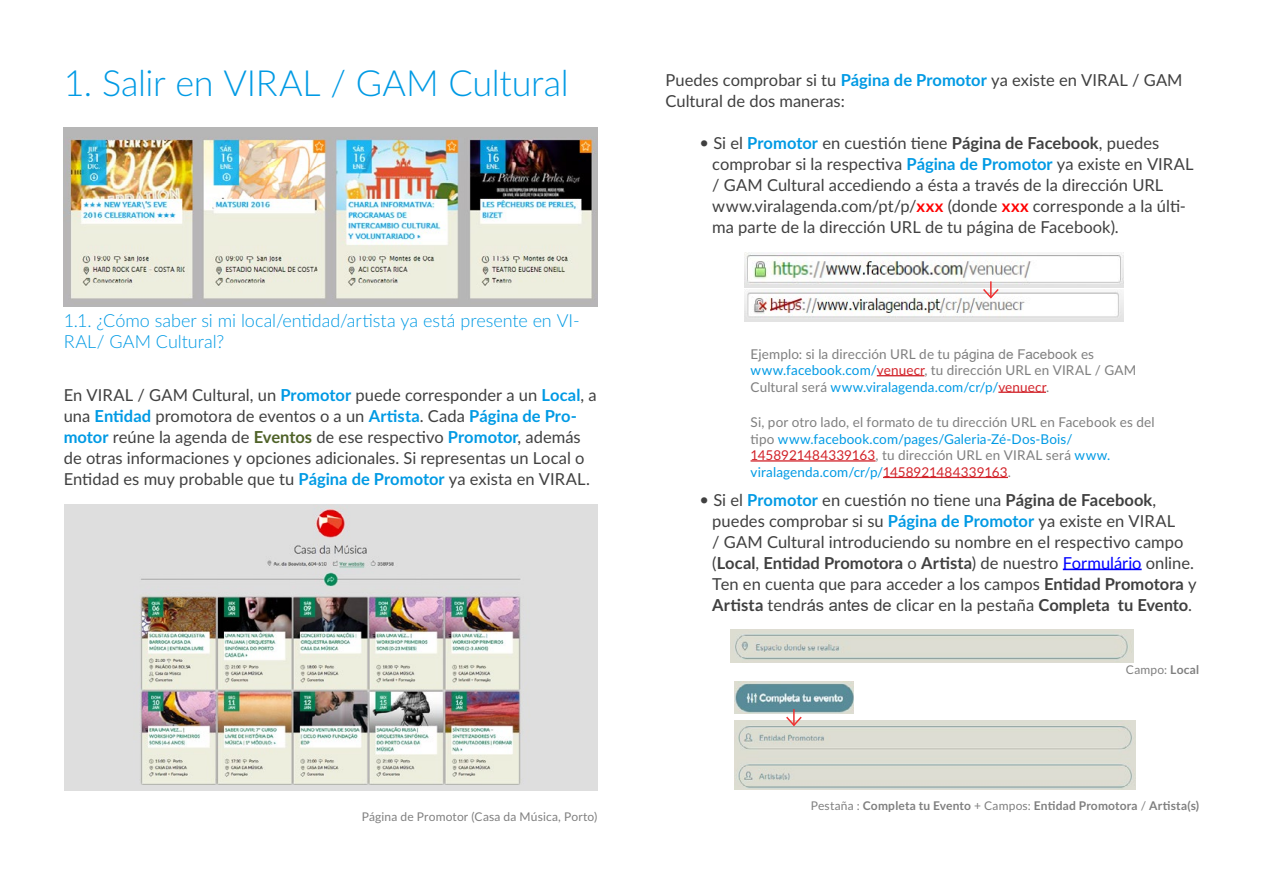
<style>
.page{position:relative;width:1263px;height:893px;background:#fff}
.page>*{position:absolute;margin:0;border:0;box-sizing:border-box;transform-origin:0 0}
.t1{font:300 36px "Lato";letter-spacing:-.01em;color:#009ae4}
.t2{font:300 18px/21px "Lato";color:#009ae4}
.t3{font:16.5px/21px "Lato";color:#404040}
.t4{font:13.5px/16.5px "Lato";letter-spacing:.01em;color:#7f7f7f}
.t5{font:700 12px "Lato";letter-spacing:.015em;color:#808080}
.t6{font:12px "Lato";letter-spacing:.015em;color:#808080}
.s1{font-weight:700;color:#009ae4}
.s2{font-weight:700;color:#4f6228}
.s3{font-weight:700}
.s4{font-weight:700;color:#f00}
.s5{font-family:"Arial"}
.s6{color:#009ae4}
.s7{color:#d2232a}
.s8{color:#00f}
.s9{font-weight:400}
</style>
<div class="page">
<img style="left:731px;top:629px;width:403px;height:33px">
<img style="left:734px;top:682px;width:119px;height:31px">
<img style="left:734px;top:721px;width:401px;height:69px">
<hr style="left:877px;top:375px;width:47px;height:1px;background:#d2232a">
<hr style="left:998px;top:392px;width:48px;height:1px;background:#d2232a">
<hr style="left:750px;top:460px;width:125px;height:2px;background:#d2232a">
<hr style="left:883px;top:477px;width:125px;height:1px;background:#d2232a">
<hr style="left:1063px;top:569px;width:79px;height:1px;background:#00f">
<img style="left:64px;top:128px;width:533px;height:178px">
<img style="left:744px;top:253px;width:379px;height:34px">
<img style="left:744px;top:290px;width:379px;height:31px">
<svg style="left:981px;top:281px;width:19px;height:19px"></svg>
<svg style="left:784px;top:709px;width:19px;height:18px"></svg>
<div style="left:125px;top:504px;width:472px;height:287px;background:#dedede"></div>
<div style="left:64px;top:504px;width:473px;height:287px;background:#dedede"></div>
<img style="left:140px;top:509px;width:381px;height:276px">
<h1 class="t1" style="left:64px;top:58px;width:506px">1. Salir en VIRAL / GAM Cultural</h1>
<p class="t2" style="left:64px;top:309px;width:518px">1.1. ¿Cómo saber si mi local/entidad/artista ya está presente en VI-<br>RAL/ GAM Cultural?</p>
<p class="t3" style="left:64px;top:383px;width:534px">En VIRAL / GAM Cultural, un <span class="s1">Promotor</span> puede corresponder a un <span class="s1">Local</span>, a una <span class="s1">Entidad</span> promotora de eventos o a un <span class="s1">Artista</span>. Cada <span class="s1">Página de Pro&shy;motor</span> reúne la agenda de <span class="s2">Eventos</span> de ese respectivo <span class="s1">Promotor</span>, además de otras informaciones y opciones adicionales. Si representas un Local o Entidad es muy probable que tu <span class="s1">Página de Promotor</span> ya exista en VIRAL.</p>
<p class="t6" style="left:362px;top:808px;width:237px">Página de Promotor (Casa da Música, Porto)</p>
<p class="t3" style="left:665px;top:68px;width:519px">Puedes comprobar si tu <span class="s1">Página de Promotor</span> ya existe en VIRAL / GAM<br>Cultural de dos maneras:</p>
<p class="t3" style="left:712px;top:131px;width:483px">Si el <span class="s1">Promotor</span> en cuestión tiene <span class="s3">Página de Facebook</span>, puedes comprobar si la respectiva <span class="s1">Página de Promotor</span> ya existe en VIRAL / GAM Cultural accediendo a ésta a través de la dirección URL www.viralagenda.com/pt/p/<span class="s4">xxx</span> (donde <span class="s4">xxx</span> corresponde a la últi&shy;ma parte de la dirección URL de tu página de Facebook).</p>
<p class="t4" style="left:750px;top:345px;width:387px">Ejemplo: si la dirección URL de tu <span class="s5">página de Facebook</span> es <span class="s6">www.facebook.com/</span><span class="s7">venuecr</span>, tu dirección URL en VIRAL / GAM<br>Cultural será <span class="s6">www.viralagenda.com/cr/p/</span><span class="s7">venuecr</span>.</p>
<p class="t4" style="left:750px;top:413px;width:406px">Si, por otro lado, el formato de tu dirección URL en Facebook es del tipo <span class="s6">www.facebook.com/pages/Galeria-Zé-Dos-Bois/ </span><span class="s7">1458921484339163</span>, tu dirección URL en VIRAL será <span class="s6">www. viralagenda.com/cr/p/</span><span class="s7">1458921484339163</span>.</p>
<p class="t3" style="left:712px;top:488px;width:486px">Si el <span class="s1">Promotor</span> en cuestión no tiene una <span class="s3">Página de Facebook</span>, puedes comprobar si su <span class="s1">Página de Promotor</span> ya existe en VIRAL<br>/ GAM Cultural introduciendo su nombre en el respectivo campo (<span class="s3">Local</span>, <span class="s3">Entidad Promotora</span> o <span class="s3">Artista</span>) de nuestro <span class="s8">Formulário</span> online.<br>Ten en cuenta que para acceder a los campos <span class="s3">Entidad Promotora</span> y <span class="s3">Artista</span> tendr<span class="s5">ás antes de</span> clicar en la pestaña <span class="s3">Completa tu Evento</span>.</p>
<p class="t6" style="left:1126px;top:661px;width:75px">Campo: <span class="s3">Local</span></p>
<p class="t5" style="left:811px;top:797px;width:390px"><span class="s9">Pestaña :</span> Completa tu Evento <span class="s9">+ Campos:</span> Entidad Promotora <span class="s9">/</span> Artista(s)</p>
</div>
